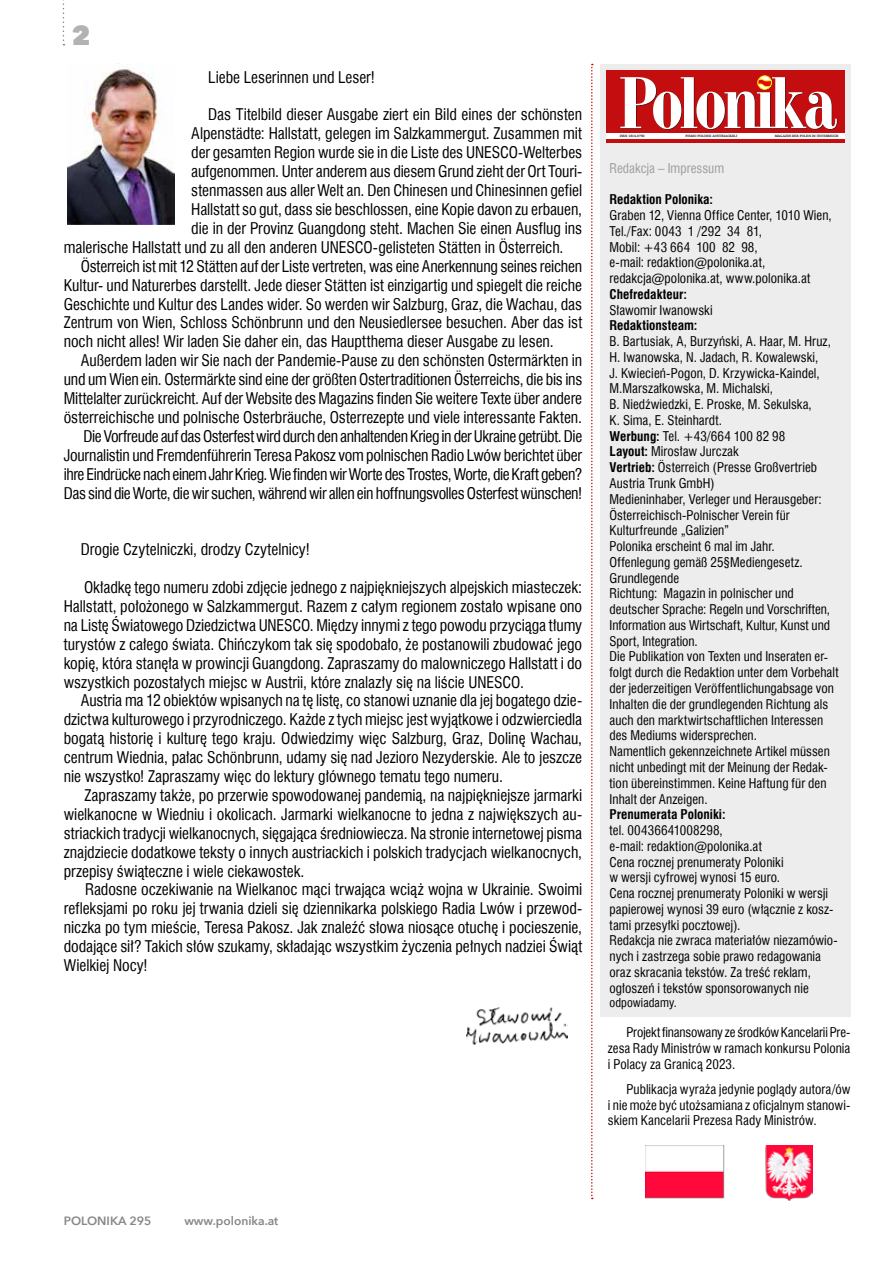
<style>
.page{position:relative;width:893px;height:1263px;background:#fff}
.page>*{position:absolute;margin:0;border:0;box-sizing:border-box;transform-origin:0 0}
.t1{font:800 27px "Avenir Next";color:#b3b2b2}
.t2{font:15.75px/18.9px "Swis 721 Cn EU Normal";letter-spacing:-.005em;color:#000;text-align:justify}
.t3{font:15.75px "Swis 721 Cn EU Normal";letter-spacing:-.025em;color:#000}
.t4{font:15.75px "Swis 721 Cn EU Normal";letter-spacing:-.03em;color:#000}
.t5{font:13.05px/15.8px "Swis 721 Cn EU Normal";letter-spacing:.005em;color:#000}
.t6{font:13.05px "Swis 721 Cn EU Bold";letter-spacing:.005em;color:#000}
.t7{font:13.05px "Swis 721 Cn EU Normal";letter-spacing:.005em;color:#9d9d9c}
.t8{font:600 12px "Avenir Next";color:#878787}
.t9{font:12px "Swis 721 Cn EU Normal";letter-spacing:.005em;color:#000}
.t10{font:3.3px "Humst Slab 712 EU Bold";color:#000}
.s1{font-family:"Swis 721 Cn EU Bold"}
</style>
<div class="page">
<svg style="left:63px;top:0;width:1px;height:45px"></svg>
<img style="left:466px;top:1007px;width:101px;height:38px">
<svg style="left:591px;top:64px;width:2px;height:1135px"></svg>
<div style="left:600px;top:64px;width:250px;height:952px;background:#ededed"></div>
<div style="left:606px;top:70px;width:239px;height:73px;background:#c40d0e"></div>
<div style="left:606px;top:133px;width:239px;height:5px;background:#fff"></div>
<div style="left:758px;top:76px;width:14px;height:14px;background:#f9e408;border-radius:50%"></div>
<div style="left:758px;top:76px;width:13px;height:13px;border:1px solid #ffed00;border-radius:50%"></div>
<svg style="left:620px;top:77px;width:217px;height:52px"></svg>
<img style="left:68px;top:64px;width:106px;height:160px">
<img style="left:646px;top:1145px;width:167px;height:56px">
<h1 class="t1" style="left:72px;top:19px;width:20px">2</h1>
<p class="t2" style="left:208px;top:67px;width:168px">Liebe Leserinnen und Leser!</p>
<p class="t2" style="left:208px;top:105px;width:375px">Das Titelbild dieser Ausgabe ziert ein Bild eines der schönsten</p>
<p class="t2" style="left:191px;top:124px;width:392px">Alpenstädte: Hallstatt, gelegen im Salzkammergut. Zusammen mit</p>
<p class="t2" style="left:191px;top:143px;width:392px">der gesamten Region wurde sie in die Liste des UNESCO-Welterbes</p>
<p class="t2" style="left:191px;top:162px;width:392px">aufgenommen. Unter anderem aus diesem Grund zieht der Ort Touri-</p>
<p class="t2" style="left:191px;top:181px;width:392px">stenmassen aus aller Welt an. Den Chinesen und Chinesinnen gefiel</p>
<p class="t2" style="left:191px;top:200px;width:392px">Hallstatt so gut, dass sie beschlossen, eine Kopie davon zu erbauen,</p>
<p class="t2" style="left:191px;top:219px;width:392px">die in der Provinz Guangdong steht. Machen Sie einen Ausflug ins</p>
<p class="t2" style="left:64px;top:238px;width:501px">malerische Hallstatt und zu all den anderen UNESCO-gelisteten Stätten in Österreich.</p>
<p class="t2" style="left:81px;top:256px;width:503px">Österreich ist mit 12 Stätten auf der Liste vertreten, was eine Anerkennung seines reichen</p>
<p class="t2" style="left:64px;top:275px;width:520px">Kultur- und Naturerbes darstellt. Jede dieser Stätten ist einzigartig und spiegelt die reiche</p>
<p class="t2" style="left:64px;top:294px;width:520px">Geschichte und Kultur des Landes wider. So werden wir Salzburg, Graz, die Wachau, das</p>
<p class="t2" style="left:64px;top:313px;width:520px">Zentrum von Wien, Schloss Schönbrunn und den Neusiedlersee besuchen. Aber das ist</p>
<p class="t2" style="left:64px;top:332px;width:491px">noch nicht alles! Wir laden Sie daher ein, das Hauptthema dieser Ausgabe zu lesen.</p>
<p class="t2" style="left:81px;top:351px;width:503px">Außerdem laden wir Sie nach der Pandemie-Pause zu den schönsten Ostermärkten in</p>
<p class="t2" style="left:64px;top:370px;width:520px">und um Wien ein. Ostermärkte sind eine der größten Ostertraditionen Österreichs, die bis ins</p>
<p class="t2" style="left:64px;top:389px;width:520px">Mittelalter zurückreicht. Auf der Website des Magazins finden Sie weitere Texte über andere</p>
<p class="t2" style="left:64px;top:408px;width:520px">österreichische und polnische Osterbräuche, Osterrezepte und viele interessante Fakten.</p>
<p class="t3" style="left:83px;top:426px;width:500px">Die Vorfreude auf das Osterfest wird durch den anhaltenden Krieg in der Ukraine getrübt. Die</p>
<p class="t2" style="left:64px;top:445px;width:520px">Journalistin und Fremdenführerin Teresa Pakosz vom polnischen Radio Lwów berichtet über</p>
<p class="t4" style="left:64px;top:463px;width:520px">ihre Eindrücke nach einem Jahr Krieg. Wie finden wir Worte des Trostes, Worte, die Kraft geben?</p>
<p class="t3" style="left:64px;top:482px;width:520px">Das sind die Worte, die wir suchen, während wir allen ein hoffnungsvolles Osterfest wünschen!</p>
<p class="t2" style="left:81px;top:540px;width:231px">Drogie Czytelniczki, drodzy Czytelnicy!</p>
<p class="t2" style="left:64px;top:578px;width:520px;text-indent:20px">Okładkę tego numeru zdobi zdjęcie jednego z najpiękniejszych alpejskich miasteczek:<br>Hallstatt, położonego w Salzkammergut. Razem z całym regionem zostało wpisane ono na Listę Światowego Dziedzictwa UNESCO. Między innymi z tego powodu przyciąga tłumy turystów z całego świata. Chińczykom tak się spodobało, że postanowili zbudować jego kopię, która stanęła w prowincji Guangdong. Zapraszamy do malowniczego Hallstatt i do wszystkich pozostałych miejsc w Austrii, które znalazły się na liście UNESCO.</p>
<p class="t2" style="left:64px;top:691px;width:520px;text-indent:17px">Austria ma 12 obiektów wpisanych na tę listę, co stanowi uznanie dla jej bogatego dzie&shy;dzictwa kulturowego i przyrodniczego. Każde z tych miejsc jest wyjątkowe i odzwierciedla bogatą historię i kulturę tego kraju. Odwiedzimy więc Salzburg, Graz, Dolinę Wachau, centrum Wiednia, pałac Schönbrunn, udamy się nad Jezioro Nezyderskie. Ale to jeszcze nie wszystko! Zapraszamy więc do lektury głównego tematu tego numeru.</p>
<p class="t2" style="left:64px;top:786px;width:520px;text-indent:21px">Zapraszamy także, po przerwie spowodowanej pandemią, na najpiękniejsze jarmarki wielkanocne w Wiedniu i okolicach. Jarmarki wielkanocne to jedna z największych au&shy;striackich tradycji wielkanocnych, sięgająca średniowiecza. Na stronie internetowej pisma znajdziecie dodatkowe teksty o innych austriackich i polskich tradycjach wielkanocnych, przepisy świąteczne i wiele ciekawostek.</p>
<p class="t2" style="left:64px;top:880px;width:520px;text-indent:21px">Radosne oczekiwanie na Wielkanoc mąci trwająca wciąż wojna w Ukrainie. Swoimi refleksjami po roku jej trwania dzieli się dziennikarka polskiego Radia Lwów i przewod&shy;niczka po tym mieście, Teresa Pakosz. Jak znaleźć słowa niosące otuchę i pocieszenie, dodające sił? Takich słów szukamy, składając wszystkim życzenia pełnych nadziei Świąt Wielkiej Nocy!</p>
<p class="t10" style="left:620px;top:134px;width:27px">ISSN 1814-0750</p>
<p class="t10" style="left:686px;top:134px;width:53px">PISMO POLONII AUSTRIACKIEJ</p>
<p class="t10" style="left:775px;top:134px;width:65px">MAGAZIN DER POLEN IN ÖSTERREICH</p>
<p class="t7" style="left:609px;top:159px;width:116px">Redakcja – Impressum</p>
<p class="t6" style="left:609px;top:192px;width:105px">Redaktion Polonika:</p>
<p class="t5" style="left:609px;top:207px;width:224px">Graben 12, Vienna Office Center, 1010 Wien, Tel./Fax: 0043 1 /292 34 81,<br>Mobil: +43 664 100 82 98,<br>e-mail: redaktion@polonika.at, redakcja@polonika.at, www.polonika.at</p>
<p class="t6" style="left:609px;top:286px;width:79px">Chefredakteur:</p>
<p class="t5" style="left:609px;top:302px;width:105px">Sławomir Iwanowski</p>
<p class="t6" style="left:609px;top:318px;width:89px">Redaktionsteam:</p>
<p class="t5" style="left:609px;top:333px;width:231px">B. Bartusiak, A, Burzyński, A. Haar, M. Hruz, H. Iwanowska, N. Jadach, R. Kowalewski,<br>J. Kwiecień-Pogon, D. Krzywicka-Kaindel, M.Marszałkowska, M. Michalski,<br>B. Niedźwiedzki, E. Proske, M. Sekulska,<br>K. Sima, E. Steinhardt.<br><span class="s1">Werbung:</span> Tel. +43/664 100 82 98<br><span class="s1">Layout:</span> Mirosław Jurczak<br><span class="s1">Vertrieb:</span> Österreich (Presse Großvertrieb Austria Trunk GmbH)<br>Medieninhaber, Verleger und Herausgeber:<br>Österreichisch-Polnischer Verein für Kulturfreunde „Galizien”<br>Polonika erscheint 6 mal im Jahr.<br>Offenlegung gemäß 25§Mediengesetz.<br>Grundlegende<br>Richtung: Magazin in polnischer und deutscher Sprache: Regeln und Vorschriften, Information aus Wirtschaft, Kultur, Kunst und Sport, Integration.<br>Die Publikation von Texten und Inseraten er&shy;folgt durch die Redaktion unter dem Vorbehalt der jederzeitigen Veröffentlichungabsage von Inhalten die der grundlegenden Richtung als auch den marktwirtschaftlichen Interessen des Mediums widersprechen.<br>Namentlich gekennzeichnete Artikel müssen nicht unbedingt mit der Meinung der Redak&shy;tion übereinstimmen. Keine Haftung für den Inhalt der Anzeigen.</p>
<p class="t6" style="left:609px;top:807px;width:118px">Prenumerata Poloniki:</p>
<p class="t5" style="left:609px;top:822px;width:230px">tel. 00436641008298,<br>e-mail: redaktion@polonika.at<br>Cena rocznej prenumeraty Poloniki<br>w wersji cyfrowej wynosi 15 euro.<br>Cena rocznej prenumeraty Poloniki w wersji papierowej wynosi 39 euro (włącznie z kosz&shy;tami przesyłki pocztowej).<br>Redakcja nie zwraca materiałów niezamówio&shy;nych i zastrzega sobie prawo redagowania oraz skracania tekstów. Za treść reklam, ogłoszeń i tekstów sponsorowanych nie</p>
<p class="t9" style="left:609px;top:995px;width:69px">odpowiadamy.</p>
<p class="t5" style="left:608px;top:1025px;width:244px;text-align:justify;text-indent:19px">Projekt finansowany ze środków Kancelarii Pre&shy;zesa Rady Ministrów w ramach konkursu Polonia i Polacy za Granicą 2023.</p>
<p class="t5" style="left:608px;top:1081px;width:244px;text-align:justify;text-indent:19px">Publikacja wyraża jedynie poglądy autora/ów i nie może być utożsamiana z oficjalnym stanowi&shy;skiem Kancelarii Prezesa Rady Ministrów.</p>
<p class="t8" style="left:64px;top:1210px;width:89px">POLONIKA 295</p>
<p class="t8" style="left:184px;top:1210px;width:96px">www.polonika.at</p>
</div>
